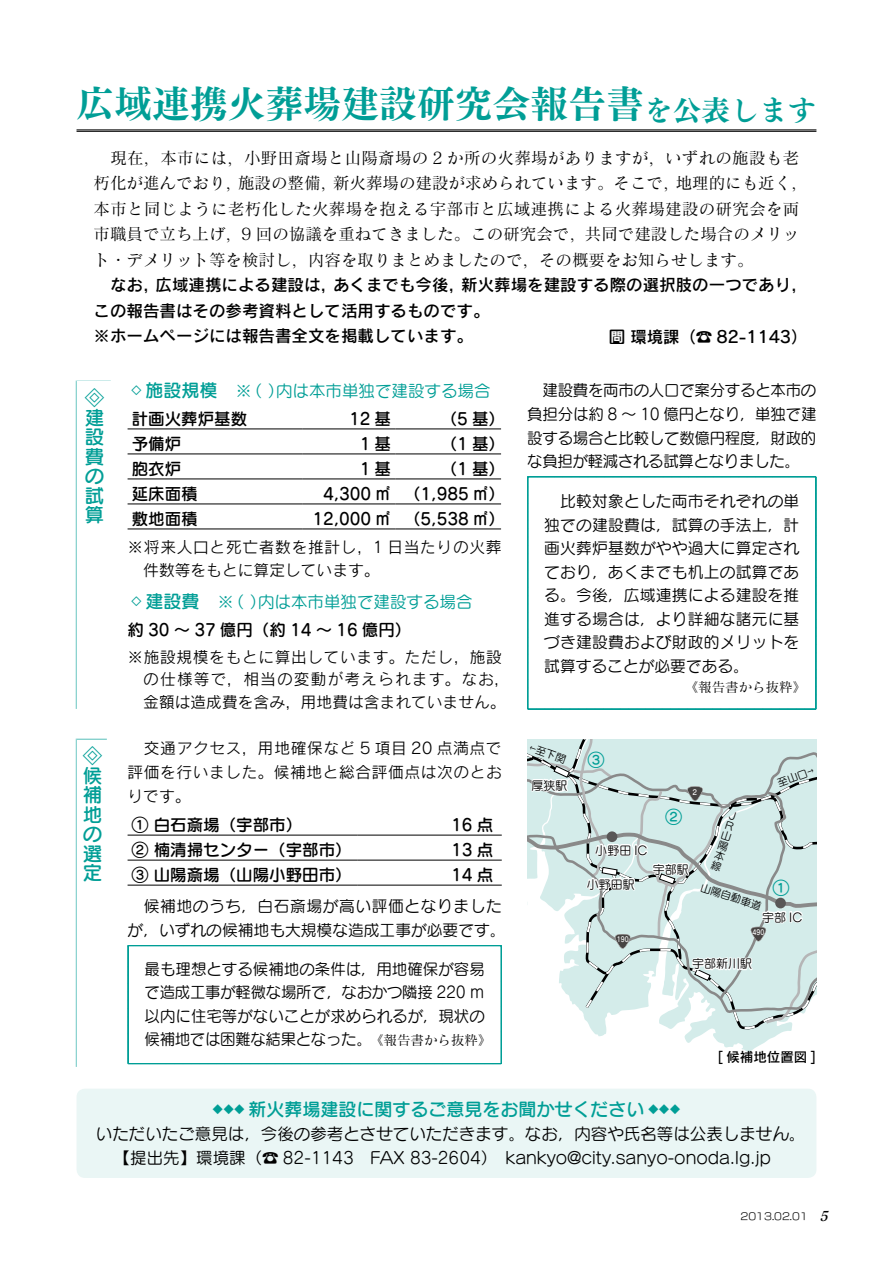
<style>
.page{position:relative;width:893px;height:1263px;background:#fff}
.page>*{position:absolute;margin:0;border:0;box-sizing:border-box;transform-origin:0 0}
.t1{font:37.5px "Tsuku Min Pro E";letter-spacing:.01em;color:#009e96}
.t2{font:19.5px/19.5px "Seurat Pro DB";color:#009e96;text-align:justify}
.t3{font:18px "Seurat Pro DB";color:#009e96}
.t4{font:16.5px/25.5px "Matisse Pro M";color:#000}
.t5{font:16.5px "Seurat Pro DB";color:#000}
.t6{font:16.5px/25.5px "Rodin Pro DB";color:#000}
.t7{font:16.5px/24px "Seurat Pro M";color:#000}
.t8{font:16.5px "Seurat Pro M";color:#009e96}
.t9{font:16.5px "Seurat Pro DB";color:#009e96}
.t10{font:15.75px/23.5px "Seurat Pro M";color:#000;text-align:justify}
.t11{font:15.75px/22.5px "Rodin Pro M";letter-spacing:.04em;color:#000}
.t12{font:13.5px "Matisse Pro M";color:#000}
.t13{font:13.5px "Rodin Pro DB";color:#000}
.t14{font:12px "Seurat Pro M";color:#000}
.t15{font:10.5px/10.5px "Seurat Pro M";color:#000;text-align:justify}
.t16{font:10.5px "Seurat Pro M";color:#000;scale:.6 1}
.t17{font:9.75px "New Rodin Pro M";color:#000}
.t18{font:7.2px "Seurat Pro DB";color:#fff;scale:.84 1}
.t19{font:7.2px "Seurat Pro DB";color:#fff}
.s1{font-size:28.5px}
.s2{font-family:"Seurat Pro DB";font-size:18px}
.s3{font-family:"Matisse Eleganto Pro B";font-style:italic;font-size:13.5px}
</style>
<div class="page">
<svg style="left:127px;top:945px;width:375px;height:119px"></svg>
<svg style="left:527px;top:476px;width:290px;height:234px"></svg>
<div style="left:77px;top:1089px;width:739px;height:89px;background:#eaf6f5;border-radius:9px"></div>
<div style="left:76px;top:738px;width:31px;height:329px;background:#009e96;opacity:.5"></div>
<div style="left:78px;top:740px;width:29px;height:327px;background:#fff"></div>
<hr style="left:128px;top:835px;width:229px;height:1px;background:#000">
<hr style="left:357px;top:835px;width:145px;height:1px;background:#000">
<hr style="left:128px;top:860px;width:229px;height:1px;background:#000">
<hr style="left:357px;top:860px;width:145px;height:1px;background:#000">
<hr style="left:128px;top:885px;width:229px;height:1px;background:#000">
<hr style="left:357px;top:885px;width:145px;height:1px;background:#000">
<hr style="left:128px;top:429px;width:174px;height:1px;background:#000">
<hr style="left:302px;top:429px;width:93px;height:1px;background:#000">
<hr style="left:395px;top:429px;width:106px;height:1px;background:#000">
<hr style="left:128px;top:529px;width:174px;height:1px;background:#000">
<hr style="left:302px;top:529px;width:93px;height:1px;background:#000">
<hr style="left:395px;top:529px;width:106px;height:1px;background:#000">
<hr style="left:128px;top:454px;width:174px;height:1px;background:#000">
<hr style="left:302px;top:454px;width:93px;height:1px;background:#000">
<hr style="left:395px;top:454px;width:106px;height:1px;background:#000">
<hr style="left:128px;top:479px;width:174px;height:1px;background:#000">
<hr style="left:302px;top:479px;width:93px;height:1px;background:#000">
<hr style="left:395px;top:479px;width:106px;height:1px;background:#000">
<hr style="left:128px;top:504px;width:174px;height:1px;background:#000">
<hr style="left:302px;top:504px;width:93px;height:1px;background:#000">
<hr style="left:395px;top:504px;width:106px;height:1px;background:#000">
<svg style="left:593px;top:1032px;width:189px;height:21px"></svg>
<hr style="left:77px;top:130px;width:739px;height:1px;background:#000">
<hr style="left:77px;top:131px;width:739px;height:1px;background:#000">
<svg style="left:527px;top:740px;width:289px;height:292px"></svg>
<h1 class="t1" style="left:77px;top:74px;width:741px">広域連携火葬場建設研究会報告書<span class="s1">を公表します</span></h1>
<p class="t4" style="left:94px;top:144px;width:716px">　現在，本市には，小野田斎場と山陽斎場の 2 か所の火葬場がありますが，いずれの施設も老朽化が進んでおり，施設の整備，新火葬場の建設が求められています。そこで，地理的にも近く，本市と同じように老朽化した火葬場を抱える宇部市と広域連携による火葬場建設の研究会を両市職員で立ち上げ，9 回の協議を重ねてきました。この研究会で，共同で建設した場合のメリット・デメリット等を検討し，内容を取りまとめましたので，その概要をお知らせします。</p>
<p class="t6" style="left:94px;top:272px;width:716px;text-indent:16px">なお，広域連携による建設は，あくまでも今後，新火葬場を建設する際の選択肢の一つであり，この報告書はその参考資料として活用するものです。<br>※ホームページには報告書全文を掲載しています。</p>
<p class="t6" style="left:609px;top:323px;width:200px">問環境課（☎ 82-1143）</p>
<p class="t2" style="left:85px;top:387px;width:21px">❖建設費の試算</p>
<p class="t2" style="left:83px;top:746px;width:21px">❖候補地の選定</p>
<p class="t8" style="left:128px;top:380px;width:364px"><span class="s2">❖施設規模　</span>※（ ）内は本市単独で建設する場合</p>
<p class="t5" style="left:132px;top:407px;width:117px">計画火葬炉基数</p>
<p class="t5" style="left:349px;top:407px;width:44px">12 基</p>
<p class="t5" style="left:441px;top:407px;width:66px">（5 基）</p>
<p class="t5" style="left:132px;top:432px;width:51px">予備炉</p>
<p class="t5" style="left:360px;top:432px;width:33px">1基</p>
<p class="t5" style="left:441px;top:432px;width:66px">（1 基）</p>
<p class="t5" style="left:132px;top:457px;width:51px">胞衣炉</p>
<p class="t5" style="left:360px;top:457px;width:33px">1基</p>
<p class="t5" style="left:441px;top:457px;width:66px">（1 基）</p>
<p class="t5" style="left:132px;top:482px;width:67px">延床面積</p>
<p class="t5" style="left:323px;top:483px;width:184px">4,300 ㎡ （1,985 ㎡）</p>
<p class="t5" style="left:132px;top:507px;width:67px">敷地面積</p>
<p class="t5" style="left:312px;top:508px;width:194px">12,000 ㎡ （5,538 ㎡）</p>
<p class="t11" style="left:143px;top:536px;width:360px;text-indent:-16px">※将来人口と死亡者数を推計し，1 日当たりの火葬件数等をもとに算定しています。</p>
<p class="t8" style="left:128px;top:591px;width:346px"><span class="s2">❖建設費　</span>※（ ）内は本市単独で建設する場合</p>
<p class="t5" style="left:128px;top:619px;width:285px">約 30 〜 37 億円（約 14 〜 16 億円）</p>
<p class="t11" style="left:143px;top:645px;width:368px;text-indent:-16px">※施設規模をもとに算出しています。ただし，施設の仕様等で，相当の変動が考えられます。なお，金額は造成費を含み，用地費は含まれていません。</p>
<p class="t11" style="left:128px;top:735px;width:376px;line-height:24px;text-align:justify">　交通アクセス，用地確保など 5 項目 20 点満点で評価を行いました。候補地と総合評価点は次のとおりです。</p>
<p class="t5" style="left:132px;top:814px;width:172px">① 白石斎場（宇部市）</p>
<p class="t5" style="left:451px;top:814px;width:44px">16 点</p>
<p class="t5" style="left:132px;top:839px;width:221px">② 楠清掃センター（宇部市）</p>
<p class="t5" style="left:451px;top:839px;width:44px">13 点</p>
<p class="t5" style="left:132px;top:864px;width:221px">③ 山陽斎場（山陽小野田市）</p>
<p class="t5" style="left:451px;top:864px;width:44px">14 点</p>
<p class="t10" style="left:128px;top:894px;width:379px">　候補地のうち，白石斎場が高い評価となりましたが，いずれの候補地も大規模な造成工事が必要です。</p>
<p class="t10" style="left:145px;top:956px;width:342px">最も理想とする候補地の条件は，用地確保が容易で造成工事が軽微な場所で，なおかつ隣接 220 ｍ以内に住宅等がないことが求められるが，現状の候補地では困難な結果となった。</p>
<p class="t12" style="left:370px;top:1031px;width:123px">《報告書から抜粋》</p>
<p class="t10" style="left:527px;top:378px;width:291px">　建設費を両市の人口で案分すると本市の負担分は約 8 〜 10 億円となり，単独で建設する場合と比較して数億円程度，財政的な負担が軽減される試算となりました。</p>
<p class="t10" style="left:544px;top:489px;width:257px">　比較対象とした両市それぞれの単独での建設費は，試算の手法上，計画火葬炉基数がやや過大に算定されており，あくまでも机上の試算である。今後，広域連携による建設を推進する場合は，より詳細な諸元に基づき建設費および財政的メリットを試算することが必要である。</p>
<p class="t12" style="left:685px;top:679px;width:123px">《報告書から抜粋》</p>
<p class="t16" style="left:532px;top:740px;width:65px;rotate:20deg">←至下関</p>
<p class="t14" style="left:531px;top:777px;width:37px">厚狭駅</p>
<p class="t9" style="left:588px;top:749px;width:18px">③</p>
<p class="t14" style="left:595px;top:842px;width:53px">小野田 IC</p>
<p class="t9" style="left:665px;top:806px;width:18px">②</p>
<p class="t19" style="left:693px;top:788px;width:6px">2</p>
<p class="t14" style="left:653px;top:861px;width:37px">宇部駅</p>
<p class="t15" style="left:729px;top:809px;width:7px;rotate:18deg">ＪＲ山陽本線</p>
<p class="t15" style="left:776px;top:778px;width:39px;rotate:-20deg">至山口→</p>
<p class="t14" style="left:587px;top:876px;width:49px">小野田駅</p>
<p class="t18" style="left:617px;top:934px;width:16px">190</p>
<p class="t9" style="left:773px;top:876px;width:18px">①</p>
<p class="t15" style="left:703px;top:881px;width:65px;rotate:18deg">山陽自動車道</p>
<p class="t14" style="left:762px;top:909px;width:41px">宇部 IC</p>
<p class="t18" style="left:752px;top:927px;width:16px">490</p>
<p class="t14" style="left:692px;top:956px;width:61px">宇部新川駅</p>
<p class="t13" style="left:718px;top:1048px;width:100px">[ 候補地位置図 ]</p>
<p class="t3" style="left:209px;top:1097px;width:477px">❖❖❖新火葬場建設に関するご意見をお聞かせください❖❖❖</p>
<p class="t7" style="left:114px;top:1121px;width:693px;text-indent:-18px">いただいたご意見は，今後の参考とさせていただきます。なお，内容や氏名等は公表しません。【提出先】環境課（☎ 82-1143　FAX 83-2604） kankyo@city.sanyo-onoda.lg.jp</p>
<p class="t17" style="left:740px;top:1208px;width:93px">2013.02.01 <span class="s3">5</span></p>
</div>
